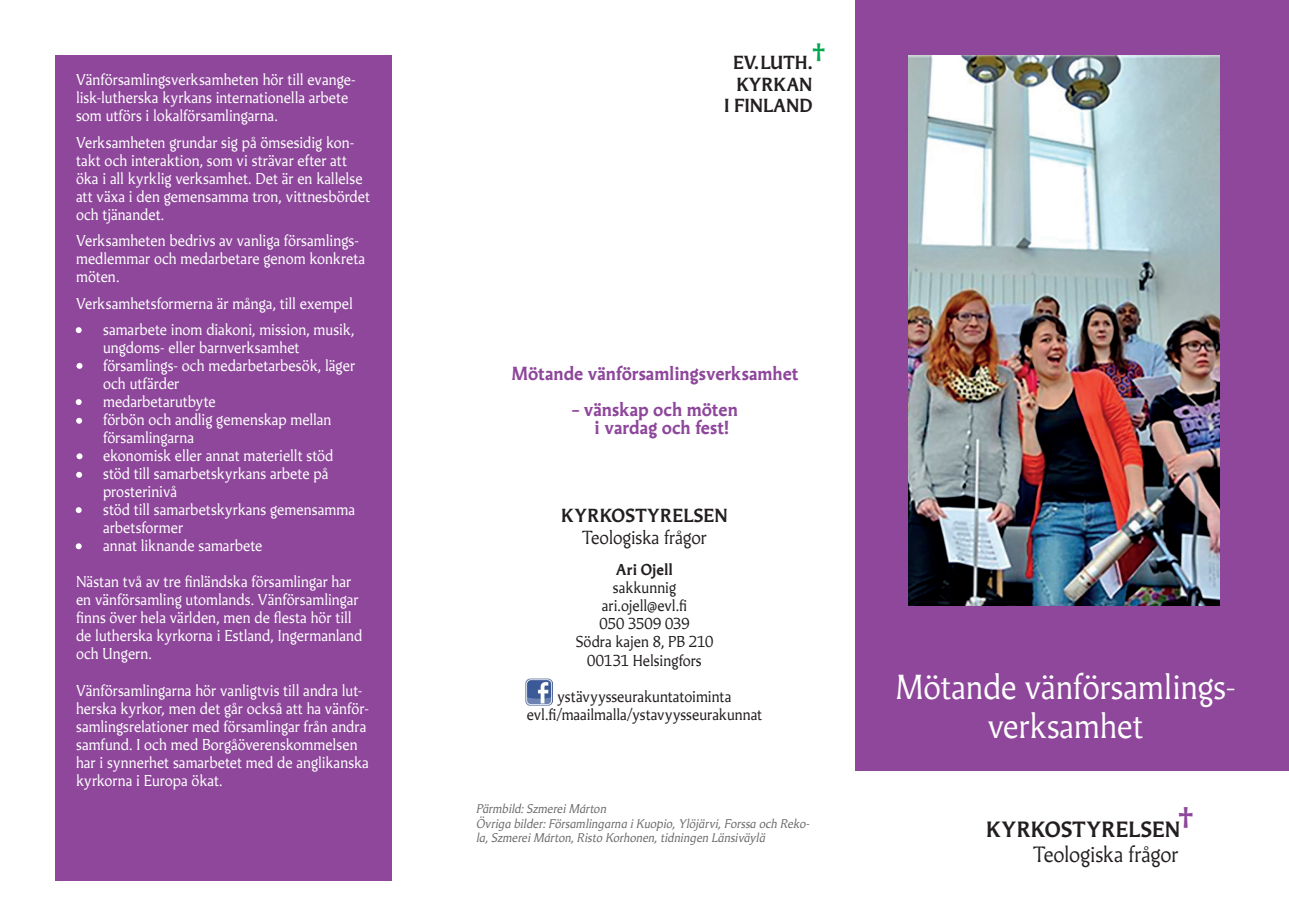
<style>
.page{position:relative;width:1289px;height:919px;background:#fff}
.page>*{position:absolute;margin:0;border:0;box-sizing:border-box;transform-origin:0 0}
.t1{font:33px/39.6px "Martti Display";color:#fff;text-align:center}
.t2{font:21px/25.2px "Martti Display";letter-spacing:-.005em;color:#231f20}
.t3{font:700 18px/18px "Martti";letter-spacing:-.005em;color:#8e479b}
.t4{font:700 18px "Martti Display";color:#231f20}
.t5{font:18px "Martti Display";letter-spacing:-.005em;color:#231f20}
.t6{font:15px/18px "Martti";color:#fff}
.t7{font:15px/18px "Martti";color:#231f20;text-align:center}
.t8{font:700 15px "Martti";color:#231f20}
.t9{font:italic 12px/14.4px "Martti";letter-spacing:.005em;color:#6c6d70}
.s1{color:#00a84e}
.s2{font-weight:700}
.s3{font-weight:700;color:#8e479b}
</style>
<div class="page">
<div style="left:55px;top:55px;width:336px;height:825px;background:#8e479b"></div>
<div style="left:855px;top:0;width:433px;height:770px;background:#8e479b"></div>
<svg style="left:76px;top:418px;width:6px;height:5px"></svg>
<svg style="left:76px;top:399px;width:6px;height:6px"></svg>
<svg style="left:77px;top:453px;width:5px;height:6px"></svg>
<svg style="left:77px;top:363px;width:5px;height:6px"></svg>
<svg style="left:76px;top:327px;width:6px;height:6px"></svg>
<img style="left:525px;top:678px;width:27px;height:27px">
<svg style="left:76px;top:472px;width:6px;height:5px"></svg>
<img style="left:908px;top:55px;width:311px;height:550px">
<svg style="left:76px;top:507px;width:6px;height:6px"></svg>
<svg style="left:76px;top:543px;width:6px;height:6px"></svg>
<p class="t6" style="left:76px;top:70px;width:281px">Vänförsamlingsverksamheten hör till evange&shy;lisk-lutherska kyrkans internationella arbete som utförs i lokalförsamlingarna.</p>
<p class="t6" style="left:76px;top:133px;width:295px">Verksamheten grundar sig på ömsesidig kon&shy;takt och interaktion, som vi strävar efter att öka i all kyrklig verksamhet. Det är en kallelse att växa i den gemensamma tron, vittnesbördet och tjänandet.</p>
<p class="t6" style="left:76px;top:231px;width:291px">Verksamheten bedrivs av vanliga församlings&shy;medlemmar och medarbetare genom konkreta möten.</p>
<p class="t6" style="left:76px;top:294px;width:278px">Verksamhetsformerna är många, till exempel</p>
<p class="t6" style="left:103px;top:320px;width:253px;text-indent:-27px">• samarbete inom diakoni, mission, musik, ungdoms- eller barnverksamhet</p>
<p class="t6" style="left:103px;top:356px;width:253px;text-indent:-27px">• församlings- och medarbetarbesök, läger och utfärder</p>
<p class="t6" style="left:76px;top:392px;width:141px">• medarbetarutbyte</p>
<p class="t6" style="left:103px;top:410px;width:230px;text-indent:-27px">• förbön och andlig gemenskap mellan församlingarna</p>
<p class="t6" style="left:76px;top:446px;width:259px">• ekonomisk eller annat materiellt stöd</p>
<p class="t6" style="left:103px;top:464px;width:227px;text-indent:-27px">• stöd till samarbetskyrkans arbete på prosterinivå</p>
<p class="t6" style="left:103px;top:500px;width:253px;text-indent:-27px">• stöd till samarbetskyrkans gemensamma arbetsformer</p>
<p class="t6" style="left:76px;top:536px;width:188px">• annat liknande samarbete</p>
<p class="t6" style="left:76px;top:572px;width:288px">Nästan två av tre finländska församlingar har en vänförsamling utomlands. Vänförsamlingar finns över hela världen, men de flesta hör till de lutherska kyrkorna i Estland, Ingermanland och Ungern.</p>
<p class="t6" style="left:76px;top:680px;width:294px">Vänförsamlingarna hör vanligtvis till andra lut&shy;herska kyrkor, men det går också att ha vänför&shy;samlingsrelationer med församlingar från andra samfund. I och med Borgåöverenskommelsen har i synnerhet samarbetet med de anglikanska kyrkorna i Europa ökat.</p>
<p class="t4" style="left:733px;top:52px;width:93px">EV.LUTH.<span class="s1">¤</span></p>
<p class="t4" style="left:736px;top:74px;width:77px">KYRKAN</p>
<p class="t4" style="left:724px;top:96px;width:90px">I FINLAND</p>
<p class="t3" style="left:511px;top:364px;width:288px">Mötande vänförsamlingsverksamhet</p>
<p class="t3" style="left:594px;top:400px;width:145px;text-indent:-22px">– vänskap och möten i vardag och fest!</p>
<p class="t4" style="left:561px;top:505px;width:168px">KYRKOSTYRELSEN</p>
<p class="t5" style="left:582px;top:526px;width:126px">Teologiska frågor</p>
<p class="t8" style="left:616px;top:560px;width:58px">Ari Ojell</p>
<p class="t7" style="left:575px;top:579px;width:139px">sakkunnig ari.ojell@evl.fi<br>050 3509 039<br>Södra kajen 8, PB 210<br>00131 Helsingfors</p>
<p class="t7" style="left:526px;top:687px;width:237px">ystävyysseurakuntatoiminta evl.fi/maailmalla/ystavyysseurakunnat</p>
<p class="t9" style="left:476px;top:801px;width:335px">Pärmbild: Szmerei Márton<br>Övriga bilder: Församlingarna i Kuopio, Ylöjärvi, Forssa och Reko&shy;la, Szmerei Márton, Risto Korhonen, tidningen Länsiväylä</p>
<h1 class="t1" style="left:895px;top:666px;width:342px">Mötande vänförsamlings&shy;verksamhet</h1>
<h2 class="t2" style="left:1033px;top:816px;width:161px;text-indent:-47px"><span class="s2">KYRKOSTYRELSEN</span><span class="s3">¤<br></span>Teologiska frågor</h2>
</div>
